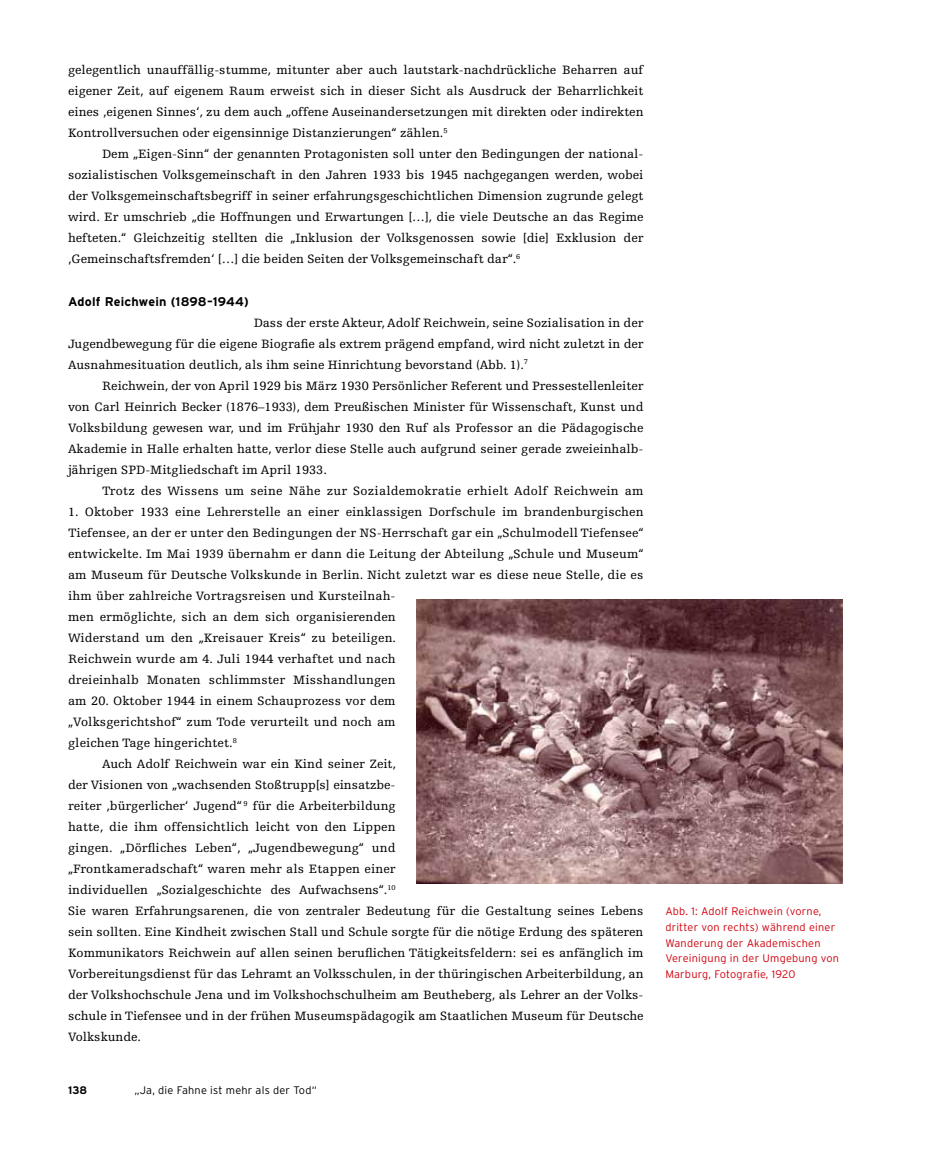
<style>
.page{position:relative;width:936px;height:1149px;background:#fff}
.page>*{position:absolute;margin:0;border:0;box-sizing:border-box;transform-origin:0 0}
.t1{font:12.75px/21px "Egyptienne F";color:#000;text-align:justify}
.t2{font:12.75px "Egyptienne F";letter-spacing:.02em;color:#000}
.t3{font:700 12.6px "Interstate";letter-spacing:.02em;color:#000}
.t4{font:300 10.95px/15.8px "Interstate";letter-spacing:.02em;color:#d1000d}
.t5{font:300 10.95px "Interstate";letter-spacing:.02em;color:#000}
.t6{font:700 10.95px "Interstate";color:#000}
</style>
<div class="page">
<img style="left:417px;top:599px;width:425px;height:284px">
<p class="t1" style="left:68px;top:60px;width:577px">gelegentlich unauffällig-stumme, mitunter aber auch lautstark-nachdrückliche Beharren auf eigener Zeit, auf eigenem Raum erweist sich in dieser Sicht als Ausdruck der Beharrlichkeit eines ‚eigenen Sinnes‘, zu dem auch „offene Auseinandersetzungen mit direkten oder indirekten Kontrollversuchen oder eigensinnige Distanzierungen“ zählen.<sup>5</sup></p>
<p class="t1" style="left:68px;top:144px;width:577px;text-indent:34px">Dem „Eigen-Sinn“ der genannten Protagonisten soll unter den Bedingungen der national&shy;sozialistischen Volksgemeinschaft in den Jahren 1933 bis 1945 nachgegangen werden, wobei der Volksgemeinschaftsbegriff in seiner erfahrungsgeschichtlichen Dimension zugrunde gelegt wird. Er umschrieb „die Hoffnungen und Erwartungen […], die viele Deutsche an das Regime hefteten.“ Gleichzeitig stellten die „Inklusion der Volksgenossen sowie [die] Exklusion der ‚Gemeinschaftsfremden‘ […] die beiden Seiten der Volksgemeinschaft dar“.<sup>6</sup></p>
<p class="t3" style="left:68px;top:294px;width:182px">Adolf Reichwein (1898–1944)</p>
<p class="t1" style="left:68px;top:312px;width:577px;text-indent:185px">Dass der erste Akteur, Adolf Reichwein, seine Sozialisation in der Jugendbewegung für die eigene Biografie als extrem prägend empfand, wird nicht zuletzt in der Ausnahmesituation deutlich, als ihm seine Hinrichtung bevorstand (Abb. 1).<sup>7</sup></p>
<p class="t1" style="left:68px;top:375px;width:577px;text-indent:34px">Reichwein, der von April 1929 bis März 1930 Persönlicher Referent und Pressestellenleiter von Carl Heinrich Becker (1876–1933), dem Preußischen Minister für Wissenschaft, Kunst und Volksbildung gewesen war, und im Frühjahr 1930 den Ruf als Professor an die Pädagogische Akademie in Halle erhalten hatte, verlor diese Stelle auch aufgrund seiner gerade zweieinhalb&shy;jährigen SPD-Mitgliedschaft im April 1933.</p>
<p class="t2" style="left:102px;top:483px;width:543px">Trotz des Wissens um seine Nähe zur Sozialdemokratie erhielt Adolf Reichwein am</p>
<p class="t1" style="left:68px;top:501px;width:577px">1. -Oktober 1933 eine Lehrerstelle an einer einklassigen Dorfschule im brandenburgischen</p>
<p class="t1" style="left:68px;top:522px;width:577px">Tiefensee, an der er unter den Bedingungen der NS-Herrschaft gar ein „Schulmodell Tiefensee“</p>
<p class="t1" style="left:68px;top:543px;width:577px">entwickelte. Im Mai 1939 übernahm er dann die Leitung der Abteilung „Schule und Museum“</p>
<p class="t1" style="left:68px;top:564px;width:577px">am Museum für Deutsche Volkskunde in Berlin. Nicht zuletzt war es diese neue Stelle, die es</p>
<p class="t1" style="left:68px;top:585px;width:329px">ihm über zahlreiche Vortragsreisen und Kursteilnah-</p>
<p class="t1" style="left:68px;top:606px;width:329px">men ermöglichte, sich an dem sich organisierenden</p>
<p class="t1" style="left:68px;top:627px;width:329px">Widerstand um den „Kreisauer Kreis“ zu beteiligen.</p>
<p class="t1" style="left:68px;top:648px;width:329px">Reichwein wurde am 4. Juli 1944 verhaftet und nach</p>
<p class="t1" style="left:68px;top:669px;width:329px">dreieinhalb Monaten schlimmster Misshandlungen</p>
<p class="t1" style="left:68px;top:690px;width:329px">am 20. Oktober 1944 in einem Schauprozess vor dem</p>
<p class="t1" style="left:68px;top:711px;width:329px">„Volksgerichtshof“ zum Tode verurteilt und noch am</p>
<p class="t1" style="left:68px;top:732px;width:170px">gleichen Tage hingerichtet.<sup>8</sup></p>
<p class="t1" style="left:102px;top:753px;width:295px">Auch Adolf Reichwein war ein Kind seiner Zeit,</p>
<p class="t1" style="left:68px;top:774px;width:329px">der Visionen von „wachsenden Stoßtrupp[s] einsatzbe-</p>
<p class="t1" style="left:68px;top:795px;width:329px">reiter ‚bürgerlicher‘ Jugend“ <sup>9</sup> für die Arbeiterbildung</p>
<p class="t1" style="left:68px;top:816px;width:329px">hatte, die ihm offensichtlich leicht von den Lippen</p>
<p class="t1" style="left:68px;top:837px;width:329px">gingen. „Dörfliches Leben“, „Jugendbewegung“ und</p>
<p class="t1" style="left:68px;top:858px;width:329px">„Frontkameradschaft“ waren mehr als Etappen einer</p>
<p class="t1" style="left:68px;top:879px;width:329px">individuellen „Sozialgeschichte des Aufwachsens“.<sup>10</sup></p>
<p class="t1" style="left:68px;top:900px;width:577px">Sie waren Erfahrungsarenen, die von zentraler Bedeutung für die Gestaltung seines Lebens</p>
<p class="t1" style="left:68px;top:921px;width:576px">sein sollten. Eine Kindheit zwischen Stall und Schule sorgte für die nötige Erdung des späteren</p>
<p class="t1" style="left:68px;top:942px;width:577px">Kommunikators Reichwein auf allen seinen beruflichen Tätigkeitsfeldern: sei es anfänglich im</p>
<p class="t1" style="left:68px;top:963px;width:577px">Vorbereitungsdienst für das Lehramt an Volksschulen, in der thüringischen Arbeiterbildung, an</p>
<p class="t1" style="left:68px;top:984px;width:577px">der Volkshochschule Jena und im Volkshochschulheim am Beutheberg, als Lehrer an der Volks-</p>
<p class="t1" style="left:68px;top:1005px;width:577px">schule in Tiefensee und in der frühen Museumspädagogik am Staatlichen Museum für Deutsche</p>
<p class="t1" style="left:68px;top:1026px;width:74px">Volkskunde.</p>
<p class="t6" style="left:68px;top:1083px;width:21px">138</p>
<p class="t5" style="left:134px;top:1083px;width:184px">„Ja, die Fahne ist mehr als der Tod“</p>
<p class="t4" style="left:665px;top:902px;width:175px">Abb. 1: Adolf Reichwein (vorne, dritter von rechts) während einer<br>Wanderung der Akademischen<br>Vereinigung in der Umgebung von<br>Marburg, Fotografie, 1920</p>
</div>
